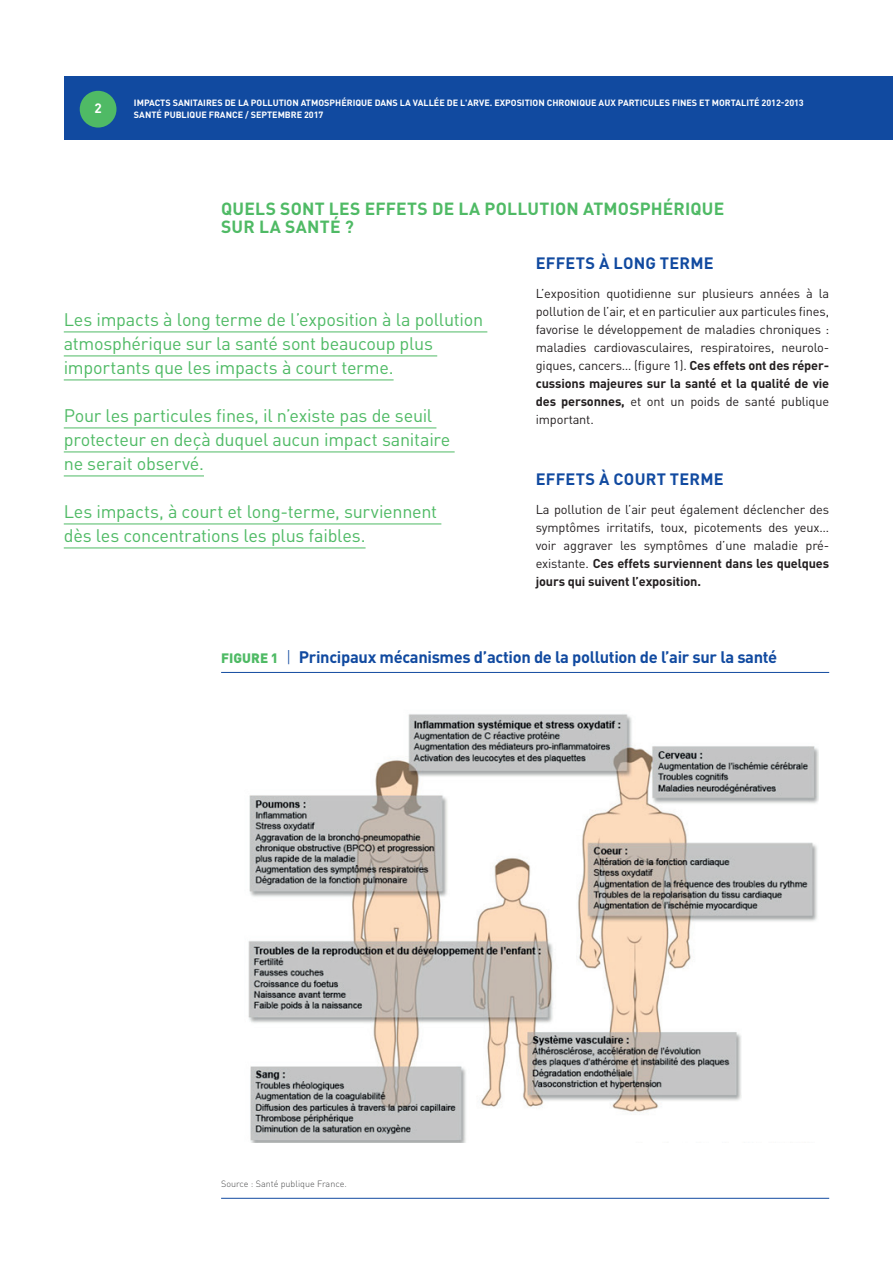
<style>
.page{position:relative;width:893px;height:1263px;background:#fff}
.page>*{position:absolute;margin:0;border:0;box-sizing:border-box;transform-origin:0 0}
.t1{font:18px/24px "DIN Pro";letter-spacing:-.015em;color:#4fba65}
.t2{font:700 17.4px/18px "DIN Pro";letter-spacing:.01em;color:#4fba65}
.t3{font:700 16.5px "DIN Pro";letter-spacing:-.02em;color:#114aa0}
.t4{font:700 16.35px "DIN Pro";letter-spacing:.015em;color:#114aa0}
.t5{font:700 13.5px "DIN Pro";color:#fff}
.t6{font:12.75px/18px "DIN Pro";letter-spacing:-.01em;color:#231f20;text-align:justify}
.t7{font:700 9px/12px "DIN Pro";color:#fff;text-align:center}
.t8{font:300 9px "DIN Pro";color:#4b4c4d}
.s1{font-weight:700}
.s2{font-weight:900;font-size:13.5px;color:#4fba65}
.s3{font-weight:300}
</style>
<div class="page">
<div style="left:64px;top:77px;width:829px;height:63px;background:#114aa0"></div>
<div style="left:80px;top:91px;width:36px;height:37px;background:#4fba65;border-radius:50%"></div>
<hr style="left:221px;top:672px;width:608px;height:1px;background:#114aa0">
<hr style="left:221px;top:1198px;width:608px;height:1px;background:#114aa0">
<img style="left:248px;top:714px;width:571px;height:428px">
<hr style="left:64px;top:332px;width:423px;height:1px;background:#4fba65">
<hr style="left:64px;top:356px;width:373px;height:1px;background:#4fba65">
<hr style="left:64px;top:380px;width:330px;height:1px;background:#4fba65">
<hr style="left:64px;top:428px;width:372px;height:1px;background:#4fba65">
<hr style="left:64px;top:452px;width:391px;height:1px;background:#4fba65">
<hr style="left:64px;top:476px;width:140px;height:1px;background:#4fba65">
<hr style="left:64px;top:524px;width:377px;height:1px;background:#4fba65">
<hr style="left:64px;top:548px;width:302px;height:1px;background:#4fba65">
<p class="t5" style="left:94px;top:99px;width:9px">2</p>
<p class="t7" style="left:134px;top:96px;width:10px">Impacts</p>
<p class="t7" style="left:173px;top:96px;width:6px">sanitaires</p>
<p class="t7" style="left:225px;top:96px;width:33px">delapollution</p>
<p class="t7" style="left:301px;top:96px;width:7px">atmosphérique</p>
<p class="t7" style="left:375px;top:96px;width:7px">dans</p>
<p class="t7" style="left:400px;top:96px;width:20px">la vallée</p>
<p class="t7" style="left:447px;top:96px;width:33px">de l'Arve</p>
<p class="t7" style="left:490px;top:96px;width:22px">. Exposition</p>
<p class="t7" style="left:547px;top:96px;width:7px">chronique</p>
<p class="t7" style="left:599px;top:96px;width:26px">au x particules</p>
<p class="t7" style="left:672px;top:96px;width:11px">fines</p>
<p class="t7" style="left:699px;top:96px;width:19px">et mortalité</p>
<p class="t7" style="left:762px;top:96px;width:44px">2012-2013</p>
<p class="t7" style="left:134px;top:96px;width:257px">TITRE COURANT DE LA STNTHÈSE LOREM IPSUM DOLOR ET AL<br>2016</p>
<p class="t7" style="left:134px;top:108px;width:191px">SANTÉ PUBLIQUE FRANCE / SEPTEMBRE 2017</p>
<h2 class="t2" style="left:221px;top:199px;width:504px">QUELS SONT LES EFFETS DE LA POLLUTION ATMOSPHÉRIQUE<br>SUR LA SANTÉ ?</h2>
<p class="t4" style="left:536px;top:252px;width:179px">EFFETS À LONG TERME</p>
<p class="t6" style="left:536px;top:284px;width:295px">L’exposition quotidienne sur plusieurs années à la pollution de l’air, et en particulier aux particules fines, favorise le développement de maladies chroniques : maladies cardiovasculaires, respiratoires, neurolo&shy;giques, cancers… (figure 1). <span class="s1">Ces effets ont des réper&shy;cussions majeures sur la santé et la qualité de vie des personnes,</span> et ont un poids de santé publique important.</p>
<h1 class="t1" style="left:64px;top:307px;width:421px">Les impacts à long terme de l’exposition à la pollution atmosphérique sur la santé sont beaucoup plus importants que les impacts à court terme.</h1>
<h1 class="t1" style="left:64px;top:403px;width:388px">Pour les particules fines, il n’existe pas de seuil protecteur en deçà duquel aucun impact sanitaire ne serait observé.</h1>
<h1 class="t1" style="left:64px;top:499px;width:375px">Les impacts, à court et long-terme, surviennent dès les concentrations les plus faibles.</h1>
<p class="t4" style="left:536px;top:468px;width:189px">EFFETS À COURT TERME</p>
<p class="t6" style="left:536px;top:500px;width:295px">La pollution de l’air peut également déclencher des symptômes irritatifs, toux, picotements des yeux… voir aggraver les symptômes d’une maladie pré&shy;existante. <span class="s1">Ces effets surviennent dans les quelques jours qui suivent l’exposition.</span></p>
<p class="t3" style="left:221px;top:646px;width:558px"><span class="s2">FIGURE 1</span> <span class="s3">|</span> Principaux mécanismes d’action de la pollution de l’air sur la santé</p>
<p class="t8" style="left:221px;top:1178px;width:127px">Source : Santé publique France.</p>
</div>
